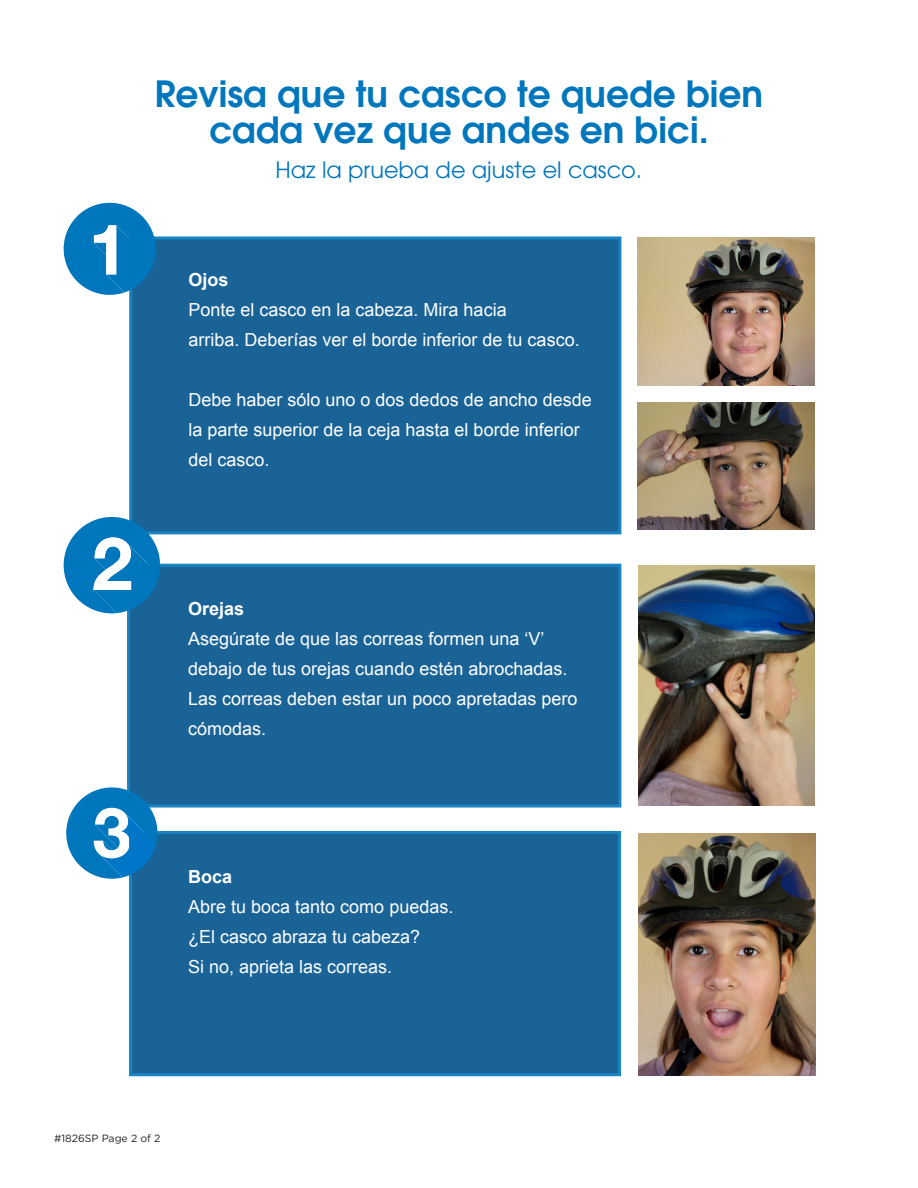
<style>
.page{position:relative;width:918px;height:1188px;background:#fff}
.page>*{position:absolute;margin:0;border:0;box-sizing:border-box;transform-origin:0 0}
.t1{font:600 36px "ITC Avant Garde Pro";color:#0077bd}
.t2{font:22.5px "ITC Avant Garde Pro";color:#0077bd}
.t3{font:18px/30px "Arial";color:#fff}
.t4{font:700 18px "Arial";color:#fff}
.t5{font:10.5px "Gotham";color:#231f20}
</style>
<div class="page">
<div style="left:131px;top:238px;width:489px;height:295px;background:#1a6396"></div>
<div style="left:129px;top:236px;width:492px;height:298px;border:3px solid #0077bd"></div>
<div style="left:127px;top:564px;width:494px;height:244px;background:#1a6396;border:3px solid #0077bd"></div>
<div style="left:130px;top:832px;width:490px;height:243px;background:#1a6396"></div>
<div style="left:129px;top:831px;width:492px;height:245px;border:3px solid #0077bd"></div>
<img style="left:637px;top:238px;width:178px;height:147px">
<img style="left:638px;top:565px;width:177px;height:240px">
<img style="left:638px;top:833px;width:178px;height:242px">
<img style="left:637px;top:403px;width:178px;height:126px">
<svg style="left:64px;top:203px;width:92px;height:92px"></svg>
<svg style="left:64px;top:517px;width:96px;height:96px"></svg>
<svg style="left:66px;top:787px;width:92px;height:92px"></svg>
<p class="t1" style="left:155px;top:70px;width:610px">Revisa que tu casco te quede bien</p>
<p class="t1" style="left:209px;top:106px;width:501px">cada vez que andes en bici.</p>
<p class="t2" style="left:276px;top:156px;width:368px">Haz la prueba de ajuste el casco.</p>
<p class="t4" style="left:189px;top:268px;width:42px">Ojos</p>
<p class="t3" style="left:189px;top:295px;width:393px">Ponte el casco en la cabeza. Mira hacia<br>arriba. Deberías ver el borde inferior de tu casco.</p>
<p class="t3" style="left:189px;top:385px;width:405px">Debe haber sólo uno o dos dedos de ancho desde la parte superior de la ceja hasta el borde inferior del casco.</p>
<p class="t4" style="left:188px;top:596px;width:58px">Orejas</p>
<p class="t3" style="left:188px;top:624px;width:391px">Asegúrate de que las correas formen una ‘V’ debajo de tus orejas cuando estén abrochadas.<br>Las correas deben estar un poco apretadas pero cómodas.</p>
<p class="t4" style="left:188px;top:865px;width:46px">Boca</p>
<p class="t3" style="left:188px;top:892px;width:267px">Abre tu boca tanto como puedas.</p>
<p class="t3" style="left:188px;top:922px;width:234px">¿El casco abraza tu cabeza?<br>Si no, aprieta las correas.</p>
<p class="t5" style="left:54px;top:1132px;width:108px">#1826SP Page 2 of 2</p>
</div>
